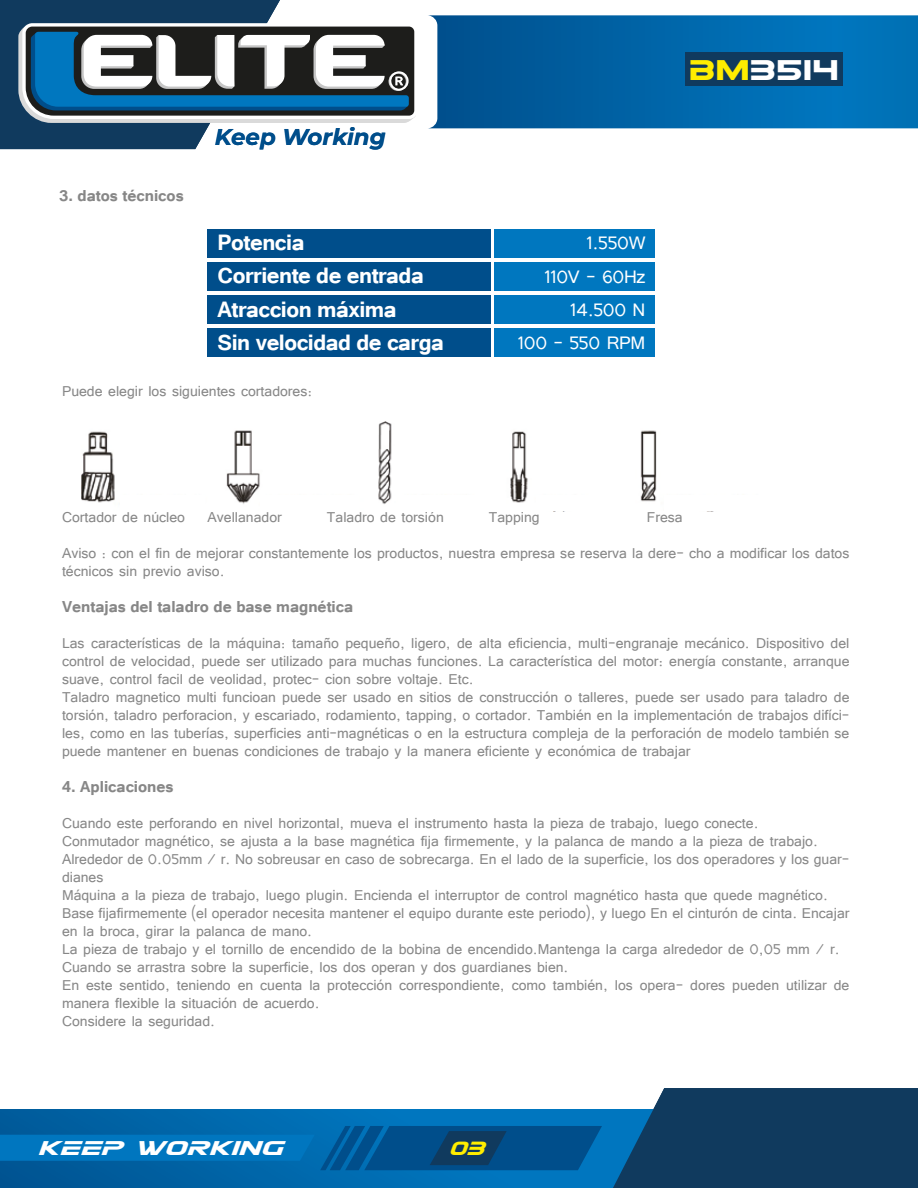
<style>
.page{position:relative;width:918px;height:1188px;background:#fff}
.page>*{position:absolute;margin:0;border:0;box-sizing:border-box;transform-origin:0 0}
.t1{font:29.1px "Eurofighter Title";letter-spacing:-.3em;color:#fff;scale:1.1 1}
.t2{font:700 27.45px "Tunga";letter-spacing:-.015em;color:#fff}
.t3{font:italic 700 22.95px "Montserrat";color:#004e8b}
.t4{font:22.8px "Tunga";letter-spacing:-.015em;color:#fff}
.t5{font:italic 20.25px "Eurofighter Expanded";color:#fff;scale:1.1 1}
.t6{font:700 19.5px "Tunga";color:#878787}
.t7{font:italic 19.5px "Eurofighter";color:#ffed00;scale:1.1 1}
.t8{font:18px/18px "Tunga";color:#878787}
.s1{color:#ffed00}
</style>
<div class="page">
<svg style="left:428px;top:15px;width:490px;height:113px;background:#0668a9"></svg>
<svg style="left:0;top:0;width:415px;height:149px"></svg>
<svg style="left:0;top:1088px;width:918px;height:100px"></svg>
<div style="left:207px;top:229px;width:284px;height:28px;background:#004e8b"></div>
<div style="left:495px;top:229px;width:160px;height:29px;background:#0077bf"></div>
<div style="left:207px;top:262px;width:284px;height:29px;background:#004e8b"></div>
<div style="left:495px;top:262px;width:160px;height:29px;background:#0077bf"></div>
<div style="left:207px;top:295px;width:284px;height:29px;background:#004e8b"></div>
<div style="left:495px;top:295px;width:160px;height:29px;background:#0077bf"></div>
<div style="left:207px;top:328px;width:284px;height:29px;background:#004e8b"></div>
<div style="left:495px;top:328px;width:160px;height:29px;background:#0077bf"></div>
<img style="left:82px;top:421px;width:575px;height:82px">
<svg style="left:120px;top:495px;width:594px;height:17px"></svg>
<div style="left:685px;top:52px;width:158px;height:34px;background:#103a5e"></div>
<p class="t6" style="left:59px;top:183px;width:126px">3. datos técnicos</p>
<p class="t3" style="left:215px;top:120px;width:172px">Keep Working</p>
<h2 class="t2" style="left:218px;top:225px;width:88px">Potencia</h2>
<p class="t4" style="left:587px;top:228px;width:60px">1.550W</p>
<h2 class="t2" style="left:218px;top:258px;width:208px">Corriente de entrada</h2>
<p class="t4" style="left:545px;top:261px;width:102px">110V - 60Hz</p>
<h2 class="t2" style="left:218px;top:291px;width:181px">Atraccion máxima</h2>
<p class="t4" style="left:570px;top:294px;width:77px">14.500 N</p>
<h2 class="t2" style="left:218px;top:324px;width:228px">Sin velocidad de carga</h2>
<p class="t4" style="left:518px;top:327px;width:129px">100 - 550 RPM</p>
<p class="t8" style="left:62px;top:381px;width:252px">Puede elegir los siguientes cortadores:</p>
<h1 class="t1" style="left:684px;top:55px;width:146px"><span class="s1">Bm</span>3514</h1>
<p class="t8" style="left:62px;top:507px;width:125px">Cortador de núcleo</p>
<p class="t8" style="left:208px;top:507px;width:76px">Avellanador</p>
<p class="t8" style="left:327px;top:507px;width:118px">Taladro de torsión</p>
<p class="t8" style="left:489px;top:507px;width:52px">Tapping</p>
<p class="t8" style="left:62px;top:498px;width:789px;line-height:36px;text-indent:585px">Fresa<br>Aviso : con el fin de mejorar constantemente los productos, nuestra empresa se reserva la dere- cho a modificar los datos</p>
<p class="t8" style="left:62px;top:561px;width:164px">técnicos sin previo aviso.</p>
<p class="t6" style="left:62px;top:594px;width:293px">Ventajas del taladro de base magnética</p>
<p class="t8" style="left:62px;top:633px;width:789px">Las características de la máquina: tamaño pequeño, ligero, de alta eficiencia, multi-engranaje mecánico. Dispositivo del control de velocidad, puede ser utilizado para muchas funciones. La característica del motor: energía constante, arranque suave, control facil de veolidad, protec- cion sobre voltaje. Etc.<br>Taladro magnetico multi funcioan puede ser usado en sitios de construcción o talleres, puede ser usado para taladro de torsión, taladro perforacion, y escariado, rodamiento, tapping, o cortador. También en la implementación de trabajos difíci&shy;les, como en las tuberías, superficies anti-magnéticas o en la estructura compleja de la perforación de modelo también se puede mantener en buenas condiciones de trabajo y la manera eficiente y económica de trabajar</p>
<p class="t6" style="left:62px;top:774px;width:113px">4. Aplicaciones</p>
<p class="t8" style="left:62px;top:813px;width:789px">Cuando este perforando en nivel horizontal, mueva el instrumento hasta la pieza de trabajo, luego conecte.<br>Conmutador magnético, se ajusta a la base magnética fija firmemente, y la palanca de mando a la pieza de trabajo.<br>Alrededor de 0.05mm / r. No sobreusar en caso de sobrecarga. En el lado de la superficie, los dos operadores y los guar&shy;dianes<br>Máquina a la pieza de trabajo, luego plugin. Encienda el interruptor de control magnético hasta que quede magnético.<br>Base fijafirmemente (el operador necesita mantener el equipo durante este periodo), y luego En el cinturón de cinta. Encajar en la broca, girar la palanca de mano.<br>La pieza de trabajo y el tornillo de encendido de la bobina de encendido.Mantenga la carga alrededor de 0,05 mm / r.<br>Cuando se arrastra sobre la superficie, los dos operan y dos guardianes bien.<br>En este sentido, teniendo en cuenta la protección correspondiente, como también, los opera- dores pueden utilizar de manera flexible la situación de acuerdo.<br>Considere la seguridad.</p>
<p class="t5" style="left:38px;top:1138px;width:224px">KEEP WORKiNG</p>
<p class="t7" style="left:448px;top:1138px;width:34px">03</p>
<p class="t7" style="left:454px;top:1138px;width:23px">01</p>
</div>
